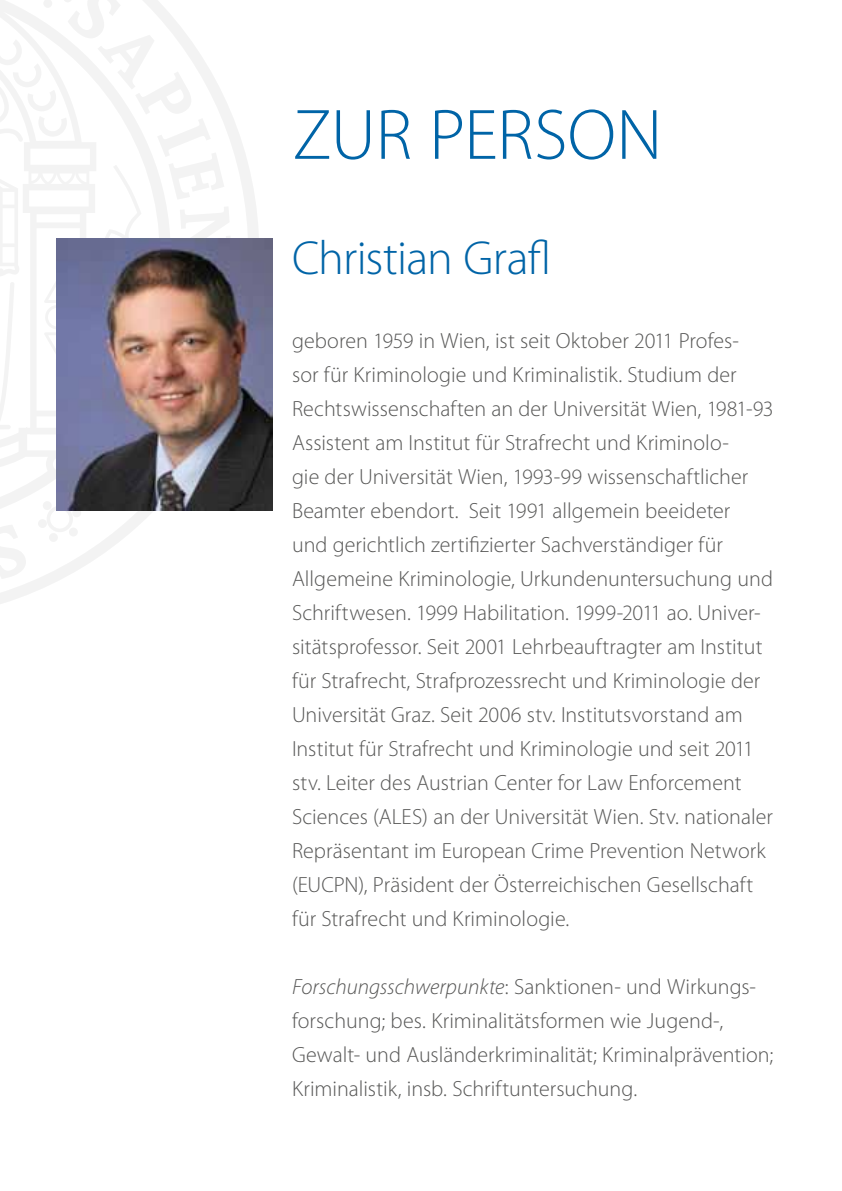
<style>
.page{position:relative;width:842px;height:1191px;background:#fff}
.page>*{position:absolute;margin:0;border:0;box-sizing:border-box;transform-origin:0 0}
.t1{font:300 72px "Myriad Pro";color:#0064a7}
.t2{font:300 48px "Myriad Pro";letter-spacing:-.015em;color:#0064a7}
.t3{font:300 22px/34px "Myriad Pro";color:#575756}
.s1{font-style:italic}
</style>
<div class="page">
<svg style="left:0;top:0;width:259px;height:604px"></svg>
<img style="left:57px;top:238px;width:215px;height:272px">
<h1 class="t1" style="left:293px;top:95px;width:209px">ZUR Perso</h1>
<h1 class="t1" style="left:616px;top:95px;width:47px">n</h1>
<h2 class="t2" style="left:292px;top:232px;width:260px">Christian Grafl</h2>
<p class="t3" style="left:292px;top:324px;width:483px">geboren 1959 in Wien, ist seit Oktober 2011 Profes-<br>sor für Kriminologie und Kriminalistik. Studium der Rechtswissenschaften an der Universität Wien, 1981-93<br>Assistent am Institut für Strafrecht und Kriminolo-<br>gie der Universität Wien, 1993-99 wissenschaftlicher Beamter ebendort. Seit 1991 allgemein beeideter<br>und gerichtlich zertifizierter Sachverständiger für Allgemeine Kriminologie, Urkundenuntersuchung und Schriftwesen. 1999 Habilitation. 1999-2011 ao. Univer&shy;sitätsprofessor. Seit 2001 Lehrbeauftragter am Institut für Strafrecht, Strafprozessrecht und Kriminologie der Universität Graz. Seit 2006 stv. Institutsvorstand am Institut für Strafrecht und Kriminologie und seit 2011 stv. Leiter des Austrian Center for Law Enforcement Sciences (ALES) an der Universität Wien. Stv. nationaler Repräsentant im European Crime Prevention N etwork (EUCPN), Präsident der Österreichischen Gesellschaft für Strafrecht und Kriminologie.</p>
<p class="t3" style="left:292px;top:970px;width:483px"><span class="s1">Forschungsschwerpunkte</span>: Sanktionen- und Wirkungs&shy;forschung; bes. Kriminalitätsformen wie Jugend-, Gewalt- und Ausländerkriminalität; Kriminalprävention; Kriminalistik, insb. Schriftuntersuchung.</p>
</div>
